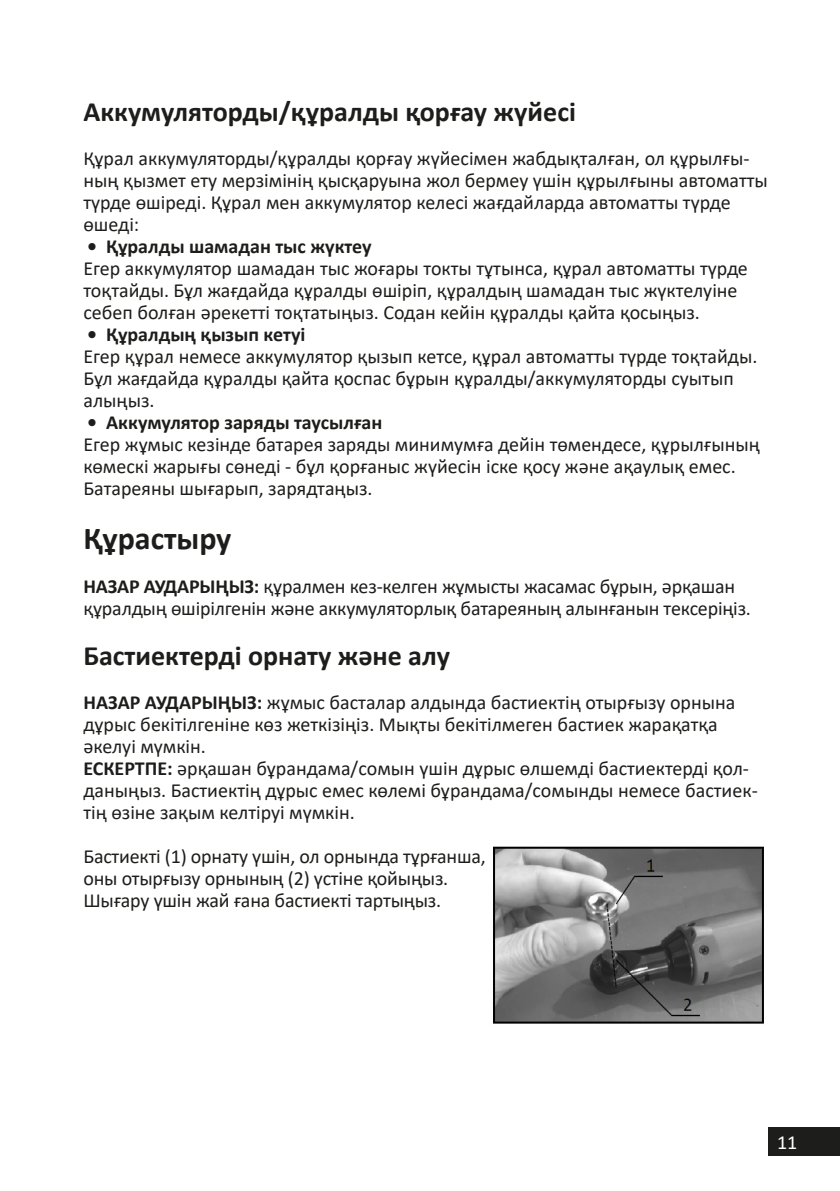
<style>
.page{position:relative;width:840px;height:1191px;background:#fff}
.page>*{position:absolute;margin:0;border:0;box-sizing:border-box;transform-origin:0 0}
.Заголовок_16{font:700 32px "Calibri";color:#1d1d1b}
.Заголовок_14{font:700 28px "Calibri";color:#1d1d1b}
.t1{font:20px/22px "Calibri";color:#1d1d1b}
.t2{font:700 20px "Calibri";color:#1d1d1b}
.t3{font:20px "Calibri";color:#fff}
.s1{font-weight:700}
</style>
<div class="page">
<div style="left:767px;top:1126px;width:72px;height:29px;background:#1d1d1b"></div>
<img style="left:493px;top:846px;width:271px;height:178px">
<p class="Заголовок_14" style="left:83px;top:92px;width:493px">Аккумуляторды/құралды қорғау жүйесі</p>
<p class="t1" style="left:83px;top:147px;width:685px">Құрал аккумуляторды/құралды қорғау жүйесімен жабдықталған, ол құрылғы&shy;ның қызмет ету мерзімінің қысқаруына жол бермеу үшін құрылғыны автоматты түрде өшіреді. Құрал мен аккумулятор келесі жағдайларда автоматты түрде өшеді:</p>
<p class="t2" style="left:87px;top:232px;width:286px">• Құралды шамадан тыс жүктеу</p>
<p class="t1" style="left:83px;top:257px;width:665px">Егер аккумулятор шамадан тыс жоғары токты тұтынса, құрал автоматты түрде тоқтайды. Бұл жағдайда құралды өшіріп, құралдың шамадан тыс жүктелуіне себеп болған әрекетті тоқтатыңыз. Содан кейін құралды қайта қосыңыз.</p>
<p class="t2" style="left:87px;top:320px;width:220px">• Құралдың қызып кетуі</p>
<p class="t1" style="left:83px;top:345px;width:675px">Егер құрал немесе аккумулятор қызып кетсе, құрал автоматты түрде тоқтайды.<br>Бұл жағдайда құралды қайта қоспас бұрын құралды/аккумуляторды суытып алыңыз.</p>
<p class="t2" style="left:87px;top:408px;width:296px">• Аккумулятор заряды таусылған</p>
<p class="t1" style="left:83px;top:433px;width:677px">Егер жұмыс кезінде батарея заряды минимумға дейін төмендесе, құрылғының көмескі жарығы сөнеді - бұл қорғаныс жүйесін іске қосу және ақаулық емес.</p>
<p class="t1" style="left:83px;top:477px;width:290px">Батареяны шығарып, зарядтаңыз.</p>
<p class="Заголовок_16" style="left:83px;top:516px;width:149px">Құрастыру</p>
<p class="t1" style="left:83px;top:575px;width:668px"><span class="s1">НАЗАР АУДАРЫҢЫЗ:</span> құралмен кез-келген жұмысты жасамас бұрын, әрқашан құралдың өшірілгенін және аккумуляторлық батареяның алынғанын тексеріңіз.</p>
<p class="Заголовок_14" style="left:83px;top:636px;width:368px">Бастиектерді орнату және алу</p>
<p class="t1" style="left:83px;top:691px;width:675px"><span class="s1">НАЗАР АУДАРЫҢЫЗ:</span> жұмыс басталар алдында бастиектің отырғызу орнына дұрыс бекітілгеніне көз жеткізіңіз. Мықты бекітілмеген бастиек жарақатқа әкелуі мүмкін.<br><span class="s1">ЕСКЕРТПЕ:</span> әрқашан бұрандама/сомын үшін дұрыс өлшемді бастиектерді қол&shy;даныңыз. Бастиектің дұрыс емес көлемі бұрандама/сомынды немесе бастиек&shy;тің өзіне зақым келтіруі мүмкін.</p>
<p class="t1" style="left:83px;top:845px;width:403px">Бастиекті (1) орнату үшін, ол орнында тұрғанша, оны отырғызу орнының (2) үстіне қойыңыз.<br>Шығару үшін жай ғана бастиекті тартыңыз.</p>
<p class="t3" style="left:776px;top:1128px;width:22px">11</p>
</div>
